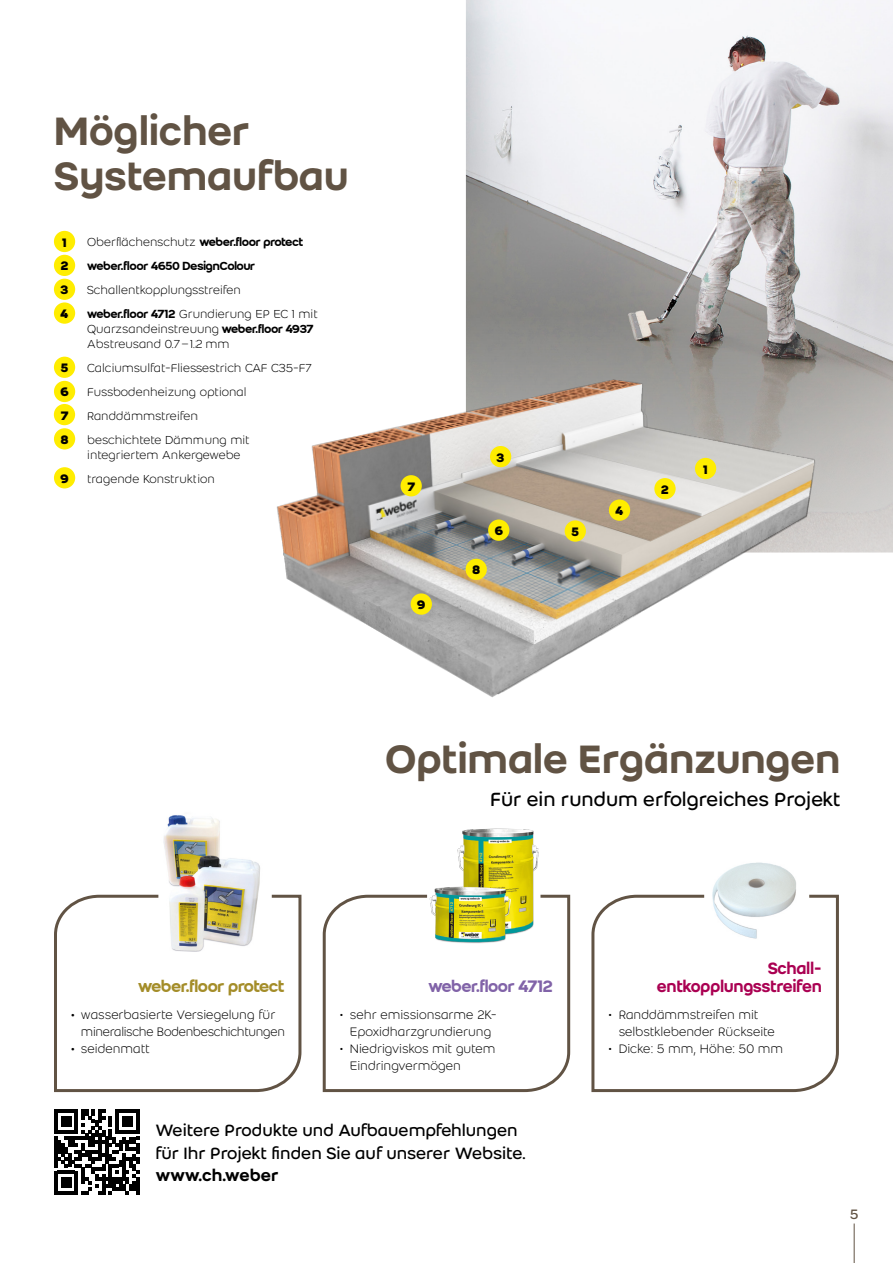
<style>
.page{position:relative;width:893px;height:1263px;background:#fff}
.page>*{position:absolute;margin:0;border:0;box-sizing:border-box;transform-origin:0 0}
.t1{font:500 43.5px/45px "Weber";letter-spacing:-.01em;color:#615344}
.t2{font:21px "Weber";color:#000}
.t3{font:18px/22.5px "Weber";color:#000}
.t4{font:500 18px/18px "Weber";letter-spacing:-.02em;color:#aa0052;text-align:right}
.t5{font:18px "Weber Name";color:#a48d29}
.t6{font:18px "Weber Name";color:#8163a8}
.t7{font:500 18px "Weber";letter-spacing:-.015em;color:#000}
.t8{font:15px "Weber";color:#615344}
.t9{font:300 13.5px/17.2px "Weber";letter-spacing:-.005em;color:#000}
.t10{font:700 13.5px/24.3px "Weber";color:#000}
.t11{font:300 12.75px/23.9px "Weber";color:#000}
.t12{font:12.75px/23.9px "Weber Name";color:#000}
.s1{font-family:"Weber";font-weight:300}
.s2{font-family:"Weber Name";font-weight:400}
.s3{font-weight:400;font-size:12.75px}
</style>
<div class="page">
<hr style="left:854px;top:1223px;width:1px;height:40px;background:#615344">
<img style="left:466px;top:0;width:427px;height:552px">
<div style="left:54px;top:231px;width:21px;height:21px;background:#ffed00;border-radius:50%"></div>
<div style="left:54px;top:279px;width:21px;height:21px;background:#ffed00;border-radius:50%"></div>
<div style="left:54px;top:255px;width:21px;height:21px;background:#ffed00;border-radius:50%"></div>
<div style="left:54px;top:302px;width:21px;height:22px;background:#ffed00;border-radius:50%"></div>
<div style="left:54px;top:357px;width:21px;height:21px;background:#ffed00;border-radius:50%"></div>
<div style="left:54px;top:381px;width:21px;height:21px;background:#ffed00;border-radius:50%"></div>
<div style="left:54px;top:428px;width:21px;height:21px;background:#ffed00;border-radius:50%"></div>
<div style="left:54px;top:404px;width:21px;height:21px;background:#ffed00;border-radius:50%"></div>
<div style="left:54px;top:467px;width:21px;height:21px;background:#ffed00;border-radius:50%"></div>
<img style="left:712px;top:862px;width:84px;height:31px">
<img style="left:434px;top:828px;width:105px;height:65px">
<img style="left:163px;top:815px;width:97px;height:78px">
<svg style="left:54px;top:893px;width:248px;height:200px"></svg>
<svg style="left:322px;top:893px;width:249px;height:200px"></svg>
<svg style="left:591px;top:893px;width:248px;height:200px"></svg>
<svg style="left:54px;top:1109px;width:85px;height:85px"></svg>
<img style="left:276px;top:332px;width:599px;height:366px">
<div style="left:695px;top:458px;width:21px;height:21px;background:#ffed00;border-radius:50%"></div>
<div style="left:490px;top:446px;width:21px;height:21px;background:#ffed00;border-radius:50%"></div>
<div style="left:654px;top:478px;width:22px;height:21px;background:#ffed00;border-radius:50%"></div>
<div style="left:609px;top:499px;width:21px;height:22px;background:#ffed00;border-radius:50%"></div>
<div style="left:565px;top:520px;width:21px;height:22px;background:#ffed00;border-radius:50%"></div>
<div style="left:488px;top:519px;width:21px;height:22px;background:#ffed00;border-radius:50%"></div>
<div style="left:466px;top:559px;width:21px;height:21px;background:#ffed00;border-radius:50%"></div>
<div style="left:401px;top:475px;width:21px;height:21px;background:#ffed00;border-radius:50%"></div>
<div style="left:411px;top:593px;width:21px;height:22px;background:#ffed00;border-radius:50%"></div>
<h1 class="t1" style="left:54px;top:107px;width:296px">Möglicher<br>Systemaufbau</h1>
<p class="t12" style="left:87px;top:230px;width:218px"><span class="s1">Oberflächenschutz</span> weber.floor protect weber.floor 4650 DesignColour</p>
<p class="t11" style="left:87px;top:278px;width:232px">Schallentkopplungsstreifen<br><span class="s2">weber.floor 4712</span> Grundierung EP EC 1 mit</p>
<p class="t11" style="left:87px;top:321px;width:228px;line-height:15.3px">Quarzsandeinstreuung <span class="s2">weber.floor 4937<br></span>Abstreusand 0.7–1.2 mm</p>
<p class="t11" style="left:87px;top:356px;width:226px">Calciumsulfat-Fliessestrich CAF C35-F7<br>Fussbodenheizung optional<br>Randdämmstreifen<br>beschichtete Dämmung mit</p>
<p class="t11" style="left:87px;top:443px;width:155px">integriertem Ankergewebe tragende Konstruktion</p>
<p class="t10" style="left:62px;top:230px;width:6px">1</p>
<p class="t10" style="left:61px;top:277px;width:10px">3</p>
<p class="t10" style="left:60px;top:254px;width:10px">2</p>
<p class="t10" style="left:61px;top:301px;width:10px">4</p>
<p class="t10" style="left:60px;top:355px;width:10px">5<br>6</p>
<p class="t10" style="left:60px;top:427px;width:10px">8</p>
<p class="t10" style="left:61px;top:403px;width:9px">7</p>
<p class="t10" style="left:60px;top:466px;width:10px">9</p>
<p class="t10" style="left:407px;top:474px;width:9px">7</p>
<p class="t10" style="left:417px;top:592px;width:10px">9</p>
<p class="t10" style="left:497px;top:445px;width:10px">3</p>
<p class="t10" style="left:472px;top:558px;width:10px">8</p>
<p class="t10" style="left:494px;top:518px;width:10px">6</p>
<p class="t10" style="left:571px;top:519px;width:10px">5</p>
<p class="t10" style="left:615px;top:498px;width:10px">4</p>
<p class="t10" style="left:661px;top:477px;width:10px">2</p>
<p class="t10" style="left:703px;top:457px;width:6px">1</p>
<h1 class="t1" style="left:385px;top:736px;width:457px">Optimale Ergänzungen</h1>
<h2 class="t2" style="left:490px;top:784px;width:352px">Für ein rundum erfolgreiches Projekt</h2>
<h3 class="t5" style="left:138px;top:972px;width:148px">weber.floor protect</h3>
<p class="t9" style="left:81px;top:1005px;width:206px;text-indent:-10px"><span class="s3">•</span> wasserbasierte Versiegelung für mineralische Bodenbeschichtungen</p>
<p class="t9" style="left:71px;top:1040px;width:80px"><span class="s3">•</span> seidenmatt</p>
<h3 class="t6" style="left:428px;top:972px;width:126px">weber.floor 4712</h3>
<p class="t9" style="left:340px;top:1005px;width:159px;text-align:center">• sehr emissionsarme 2K-<br>Epoxidharzgrundierung</p>
<p class="t9" style="left:350px;top:1040px;width:147px;text-indent:-10px">• Niedrigviskos mit gutem<br>Eindringvermögen</p>
<h3 class="t3" style="left:155px;top:1119px;width:372px">Weitere Produkte und Aufbauempfehlungen für Ihr Projekt finden Sie auf unserer Website.</h3>
<h3 class="t7" style="left:155px;top:1162px;width:125px">www.ch.weber</h3>
<h3 class="t4" style="left:657px;top:958px;width:167px">Schall&shy;entkopplungsstreifen</h3>
<p class="t9" style="left:619px;top:1005px;width:158px;text-indent:-10px">• Randdämmstreifen mit selbstklebender Rückseite</p>
<p class="t9" style="left:608px;top:1040px;width:176px">• Dicke : 5 mm, Höhe : 50 mm</p>
<p class="t8" style="left:850px;top:1204px;width:10px">5</p>
</div>
